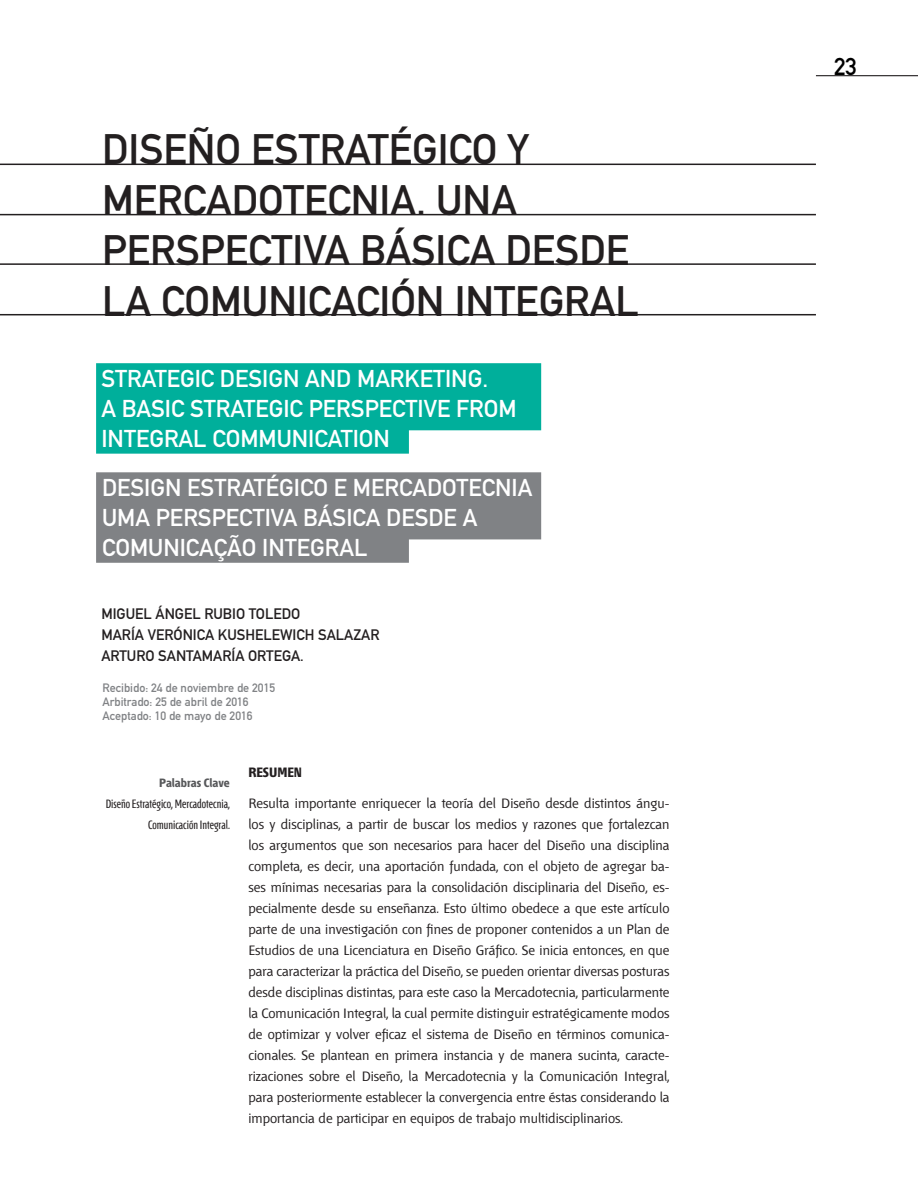
<style>
.page{position:relative;width:918px;height:1188px;background:#fff}
.page>*{position:absolute;margin:0;border:0;box-sizing:border-box;transform-origin:0 0}
.t1{font:42px/50.4px "DIN Mittelschrift Alternate";color:#231f20}
.t2{font:24px/30px "DIN Mittelschrift Alternate";color:#fff}
.t3{font:24px "DIN Mittelschrift Alternate";color:#000}
.t4{font:15px/21px "DIN Mittelschrift Alternate";color:#231f20}
.t5{font:13.5px/21px "Fontana ND Aa Os F";color:#231f20;text-align:justify}
.t6{font:700 13.5px "Fontana ND Ee Os F";color:#231f20}
.t7{font:12px/14.4px "DIN Mittelschrift Alternate";color:#808285}
.t8{font:12px/21px "Fontana ND Ee Os F";color:#231f20;text-align:right}
.t9{font:700 12px "Fontana ND Ee Os F";color:#57585a}
</style>
<div class="page">
<hr style="left:816px;top:75px;width:102px;height:1px;background:#231f20">
<svg style="left:96px;top:472px;width:445px;height:91px;background:#8a8c8e"></svg>
<svg style="left:96px;top:363px;width:445px;height:91px;background:#14b5a3"></svg>
<hr style="left:0;top:164px;width:816px;height:1px;background:#231f20">
<hr style="left:0;top:214px;width:816px;height:1px;background:#231f20">
<hr style="left:0;top:263px;width:816px;height:2px;background:#231f20">
<hr style="left:0;top:314px;width:816px;height:1px;background:#231f20">
<h1 class="t1" style="left:102px;top:124px;width:538px">DISEÑO ESTRATÉGICO Y<br>MERCADOTECNIA. UNA<br>PERSPECTIVA BÁSICA DESDE<br>LA COMUNICACIÓN INTEGRAL</h1>
<h2 class="t2" style="left:101px;top:364px;width:417px">STRATEGIC DESIGN AND MARKETING.<br>A BASIC STRATEGIC PERSPECTIVE FROM<br>INTEGRAL COMMUNICATION</h2>
<h2 class="t2" style="left:102px;top:472px;width:432px">DESIGN ESTRATÉGICO E MERCADOTECNIA<br>UMA PERSPECTIVA BÁSICA DESDE A<br>COMUNICAÇÃO INTEGRAL</h2>
<p class="t4" style="left:101px;top:603px;width:280px">MIGUEL ÁNGEL RUBIO TOLEDO<br>MARÍA VERÓNICA KUSHELEWICH SALAZAR<br>ARTURO SANTAMARÍA ORTEGA.</p>
<p class="t7" style="left:102px;top:680px;width:174px">Recibido: 24 de noviembre de 2015<br>Arbitrado: 25 de abril de 2016<br>Aceptado: 10 de mayo de 2016</p>
<p class="t9" style="left:159px;top:778px;width:72px">Palabras Clave</p>
<p class="t8" style="left:106px;top:794px;width:126px">Diseño Estratégico, Mercadotecnia,<br>Comunicación Integral.</p>
<p class="t6" style="left:248px;top:765px;width:55px">RESUMEN</p>
<p class="t5" style="left:248px;top:794px;width:423px">Resulta importante enriquecer la teoría del Diseño desde distintos ángu&shy;los y disciplinas, a partir de buscar los medios y razones que fortalezcan los argumentos que son necesarios para hacer del Diseño una disciplina completa, es decir, una aportación fundada, con el objeto de agregar ba&shy;ses mínimas necesarias para la consolidación disciplinaria del Diseño, es&shy;pecialmente desde su enseñanza. Esto último obedece a que este artículo parte de una investigación con fines de proponer contenidos a un Plan de Estudios de una Licenciatura en Diseño Gráfico. Se inicia entonces, en que para caracterizar la práctica del Diseño, se pueden orientar diversas posturas desde disciplinas distintas, para este caso la Mercadotecnia, particularmente la Comunicación Integral, la cual permite distinguir estratégicamente modos de optimizar y volver eficaz el sistema de Diseño en términos comunica&shy;cionales. Se plantean en primera instancia y de manera sucinta, caracte&shy;rizaciones sobre el Diseño, la Mercadotecnia y la Comunicación Integral, para posteriormente establecer la convergencia entre éstas considerando la importancia de participar en equipos de trabajo multidisciplinarios.</p>
<h2 class="t3" style="left:834px;top:53px;width:25px">23</h2>
</div>
